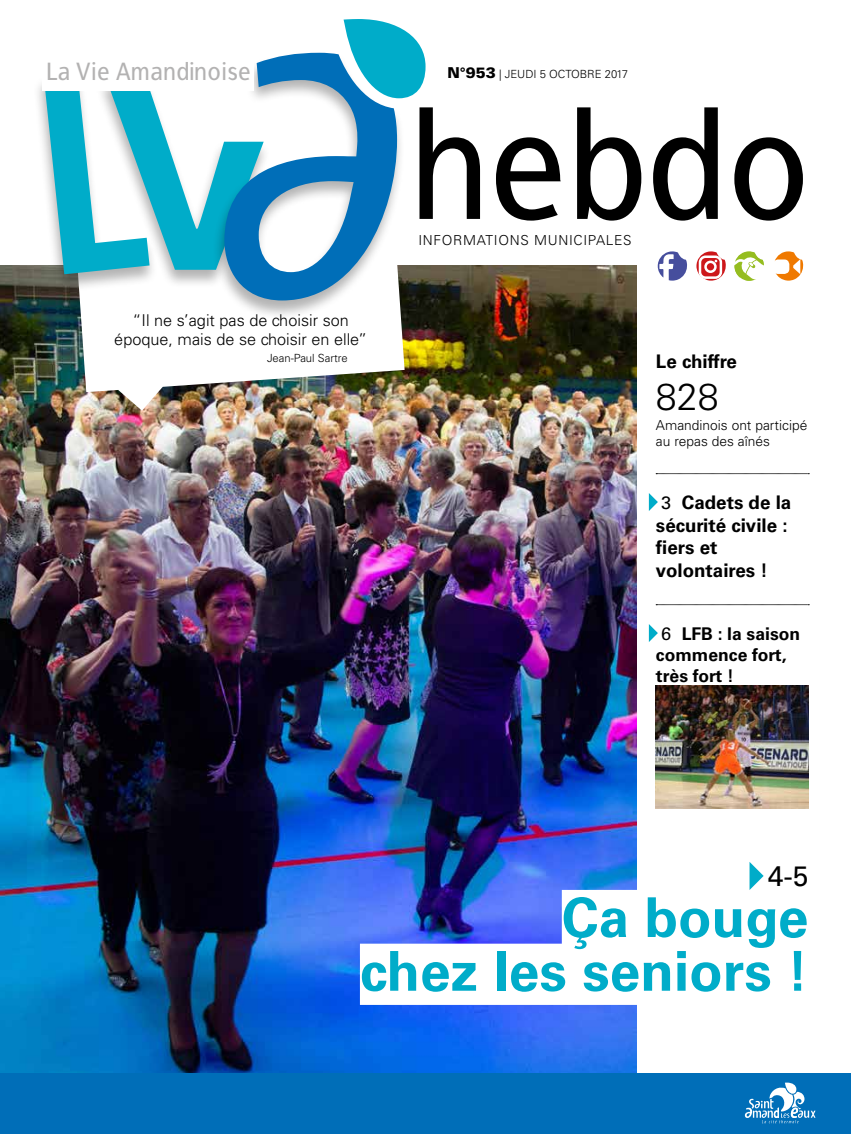
<style>
.page{position:relative;width:851px;height:1134px;background:#fff}
.page>*{position:absolute;margin:0;border:0;box-sizing:border-box;transform-origin:0 0}
.t1{font:154.75px "Francophil Sans";letter-spacing:.01em;color:#000}
.t2{font:700 55px/53.8px "Univers LT";color:#00acc9;text-align:right}
.t3{font:300 37.5px "Univers LT";color:#000}
.t4{font:28.12px "Univers LT";color:#000}
.t5{font:25px "Francophil Sans";letter-spacing:.02em;color:#b3b2b2}
.t6{font:700 18.75px/22.5px "Univers LT";color:#000}
.t7{font:700 17.5px/21px "Univers LT";color:#000}
.t8{font:300 16.25px/19.5px "Univers LT";color:#000;text-align:center}
.t9{font:300 13.75px/16.5px "Univers LT";color:#000}
.t10{font:300 13.75px "Univers LT";letter-spacing:.05em;color:#000}
.t11{font:300 11.25px "Univers LT";color:#000}
.s1{font-weight:900;font-size:15px}
.s2{font-weight:400;font-size:18px}
</style>
<div class="page">
<img style="left:0;top:266px;width:636px;height:807px">
<div style="left:561px;top:890px;width:247px;height:61px;background:#fff"></div>
<div style="left:360px;top:944px;width:448px;height:61px;background:#fff"></div>
<svg style="left:656px;top:473px;width:153px;height:1px"></svg>
<svg style="left:656px;top:604px;width:153px;height:1px"></svg>
<svg style="left:648px;top:493px;width:9px;height:18px"></svg>
<svg style="left:648px;top:624px;width:9px;height:18px"></svg>
<img style="left:656px;top:686px;width:152px;height:123px">
<svg style="left:749px;top:862px;width:14px;height:28px"></svg>
<img style="left:53px;top:289px;width:351px;height:103px">
<svg style="left:118px;top:366px;width:45px;height:45px"></svg>
<div style="left:32px;top:74px;width:126px;height:219px;background:#000;opacity:.3"></div>
<div style="left:95px;top:78px;width:176px;height:211px;background:#000;opacity:.3"></div>
<svg style="left:44px;top:90px;width:168px;height:184px"></svg>
<svg style="left:343px;top:19px;width:82px;height:79px"></svg>
<div style="left:212px;top:52px;width:193px;height:267px;background:#000;opacity:.3"></div>
<svg style="left:224px;top:53px;width:173px;height:247px"></svg>
<div style="left:43px;top:53px;width:211px;height:37px;background:#fff"></div>
<svg style="left:657px;top:251px;width:30px;height:30px"></svg>
<svg style="left:696px;top:251px;width:107px;height:30px"></svg>
<div style="left:0;top:1074px;width:850px;height:60px;background:#006eb8"></div>
<svg style="left:744px;top:1082px;width:71px;height:41px"></svg>
<h3 class="t5" style="left:46px;top:57px;width:206px">La Vie Amandinoise</h3>
<p class="t11" style="left:447px;top:67px;width:182px"><span class="s1">N°953</span> | JEUDI 5 OCTOBRE 2017</p>
<p class="t8" style="left:114px;top:310px;width:254px">“Il ne s’agit pas de choisir son époque, mais de se choisir en elle”</p>
<p class="t11" style="left:267px;top:351px;width:82px">Jean-Paul Sartre</p>
<h1 class="t1" style="left:409px;top:77px;width:401px">hebdo</h1>
<p class="t10" style="left:418px;top:232px;width:215px">INFORMATIONS MUNICIPALES</p>
<p class="t6" style="left:656px;top:351px;width:82px">Le chiffre</p>
<h3 class="t3" style="left:656px;top:374px;width:64px">828</h3>
<p class="t9" style="left:656px;top:417px;width:153px">Amandinois ont participé au repas des aînés</p>
<p class="t6" style="left:656px;top:492px;width:137px"><span class="s2">3</span> Cadets de la sécurité civile : fiers et volontaires !</p>
<p class="t7" style="left:656px;top:624px;width:146px"><span class="s2">6</span> LFB : la saison commence fort, très fort !</p>
<h3 class="t4" style="left:767px;top:860px;width:42px">4-5</h3>
<h2 class="t2" style="left:360px;top:891px;width:450px">Ça bouge<br>chez les seniors !</h2>
</div>
